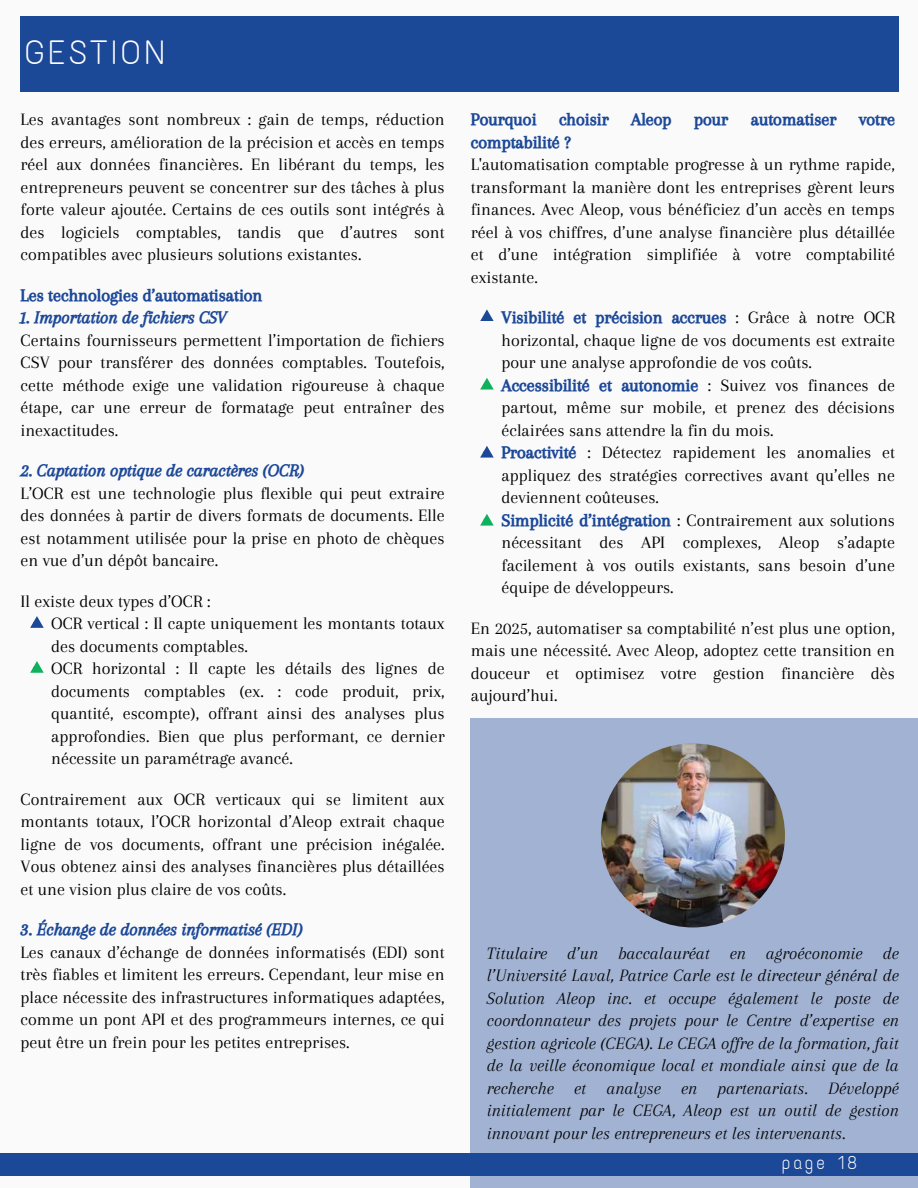
<style>
.page{position:relative;width:918px;height:1188px;background:#fafafa}
.page>*{position:absolute;margin:0;border:0;box-sizing:border-box;transform-origin:0 0}
.t1{font:33.75px "Text Me One";letter-spacing:.1em;color:#fff}
.t2{font:18.75px "Text Me One";letter-spacing:.1em;color:#fff}
.t3{font:18px/22.5px "Arapey";color:#000;text-align:justify}
.t4{font:italic 18px/22.5px "Arapey";color:#000;text-align:justify}
.t5{font:18px "CA Generated";color:#1c4898}
.s1{font-family:"Arapey";color:#000}
.s2{font-family:"CA Generated";color:#1c4898}
</style>
<div class="page">
<div style="left:21px;top:16px;width:878px;height:76px;background:#1c4898"></div>
<div style="left:471px;top:718px;width:447px;height:470px;background:#a1b2d2"></div>
<div style="left:0;top:1153px;width:918px;height:23px;background:#1c4898"></div>
<svg style="left:30px;top:661px;width:14px;height:11px"></svg>
<svg style="left:30px;top:616px;width:14px;height:11px"></svg>
<svg style="left:480px;top:446px;width:14px;height:11px"></svg>
<svg style="left:480px;top:514px;width:14px;height:11px"></svg>
<svg style="left:480px;top:309px;width:14px;height:12px"></svg>
<svg style="left:480px;top:378px;width:14px;height:11px"></svg>
<img style="left:601px;top:743px;width:184px;height:184px;border-radius:50%">
<h1 class="t1" style="left:25px;top:32px;width:141px">GESTION</h1>
<p class="t3" style="left:21px;top:108px;width:426px">Les avantages sont nombreux : gain de temps, réduction des erreurs, amélioration de la précision et accès en temps réel aux données financières. En libérant du temps, les entrepreneurs peuvent se concentrer sur des tâches à plus forte valeur ajoutée. Certains de ces outils sont intégrés à des logiciels comptables, tandis que d’autres sont compatibles avec plusieurs solutions existantes.</p>
<p class="t5" style="left:21px;top:285px;width:243px">Les technologies d’automatisation</p>
<p class="t5" style="left:21px;top:308px;width:207px">1. Importation de fichiers CSV</p>
<p class="t3" style="left:21px;top:329px;width:426px">Certains fournisseurs permettent l’importation de fichiers CSV pour transférer des données comptables. Toutefois, cette méthode exige une validation rigoureuse à chaque étape, car une erreur de formatage peut entraîner des inexactitudes.</p>
<p class="t5" style="left:21px;top:461px;width:285px">2. Captation optique de caractères (OCR)</p>
<p class="t3" style="left:21px;top:482px;width:426px">L’OCR est une technologie plus flexible qui peut extraire des données à partir de divers formats de documents. Elle est notamment utilisée pour la prise en photo de chèques en vue d’un dépôt bancaire.</p>
<p class="t3" style="left:51px;top:590px;width:395px;text-align:left;text-indent:-31px">Il existe deux types d’OCR :<br>OCR vertical : Il capte uniquement les montants totaux des documents comptables.<br>OCR horizontal : Il capte les détails des lignes de documents comptables (ex. : code produit, prix, quantité, escompte), offrant ainsi des analyses plus approfondies. Bien que plus performant, ce dernier nécessite un paramétrage avancé.</p>
<p class="t3" style="left:21px;top:788px;width:426px">Contrairement aux OCR verticaux qui se limitent aux montants totaux, l’OCR horizontal d’Aleop extrait chaque ligne de vos documents, offrant une précision inégalée.<br>Vous obtenez ainsi des analyses financières plus détaillées et une vision plus claire de vos coûts.</p>
<p class="t5" style="left:21px;top:920px;width:283px">3. Échange de données informatisé (EDI)</p>
<p class="t3" style="left:21px;top:941px;width:426px">Les canaux d’échange de données informatisés (EDI) sont très fiables et limitent les erreurs. Cependant, leur mise en place nécessite des infrastructures informatiques adaptées, comme un pont API et des programmeurs internes, ce qui peut être un frein pour les petites entreprises.</p>
<p class="t5" style="left:471px;top:110px;width:67px">Pourquoi</p>
<p class="t5" style="left:559px;top:110px;width:51px">choisir</p>
<p class="t5" style="left:631px;top:110px;width:42px">Aleop</p>
<p class="t5" style="left:694px;top:110px;width:36px">pour</p>
<p class="t5" style="left:751px;top:110px;width:87px">automatiser</p>
<p class="t5" style="left:859px;top:110px;width:37px">votre</p>
<p class="t5" style="left:471px;top:132px;width:101px">comptabilité ?</p>
<p class="t3" style="left:471px;top:153px;width:426px">L'automatisation comptable progresse à un rythme rapide, transformant la manière dont les entreprises gèrent leurs finances. Avec Aleop, vous bénéficiez d’un accès en temps réel à vos chiffres, d’une analyse financière plus détaillée et d’une intégration simplifiée à votre comptabilité existante.</p>
<p class="t5" style="left:502px;top:308px;width:395px">Visibilité et précision accrues <span class="s1">: Grâce à notre OCR</span></p>
<p class="t3" style="left:502px;top:329px;width:395px">horizontal, chaque ligne de vos documents est extraite pour une analyse approfondie de vos coûts.</p>
<p class="t5" style="left:502px;top:375px;width:395px">Accessibilité et autonomie <span class="s1">: Suivez vos finances de</span></p>
<p class="t3" style="left:502px;top:396px;width:395px;text-align:left">partout, même sur mobile, et prenez des décisions éclairées sans attendre la fin du mois.<br><span class="s2">Proactivité</span> : Détectez rapidement les anomalies et appliquez des stratégies correctives avant qu’elles ne deviennent coûteuses.<br><span class="s2">Simplicité d’intégration</span> : Contrairement aux solutions nécessitant des API complexes, Aleop s’adapte facilement à vos outils existants, sans besoin d’une équipe de développeurs.</p>
<p class="t3" style="left:471px;top:617px;width:426px">En 2025, automatiser sa comptabilité n’est plus une option, mais une nécessité. Avec Aleop, adoptez cette transition en douceur et optimisez votre gestion financière dès aujourd’hui.</p>
<p class="t4" style="left:487px;top:942px;width:413px">Titulaire d’un baccalauréat en agroéconomie de l’Université Laval, Patrice Carle est le directeur général de Solution Aleop inc. et occupe également le poste de coordonnateur des projets pour le Centre d’expertise en gestion agricole (CEGA). Le CEGA offre de la formation, fait de la veille économique local et mondiale ainsi que de la recherche et analyse en partenariats. Développé initialement par le CEGA, Aleop est un outil de gestion innovant pour les entrepreneurs et les intervenants.</p>
<p class="t2" style="left:782px;top:1151px;width:77px">page 18</p>
</div>
